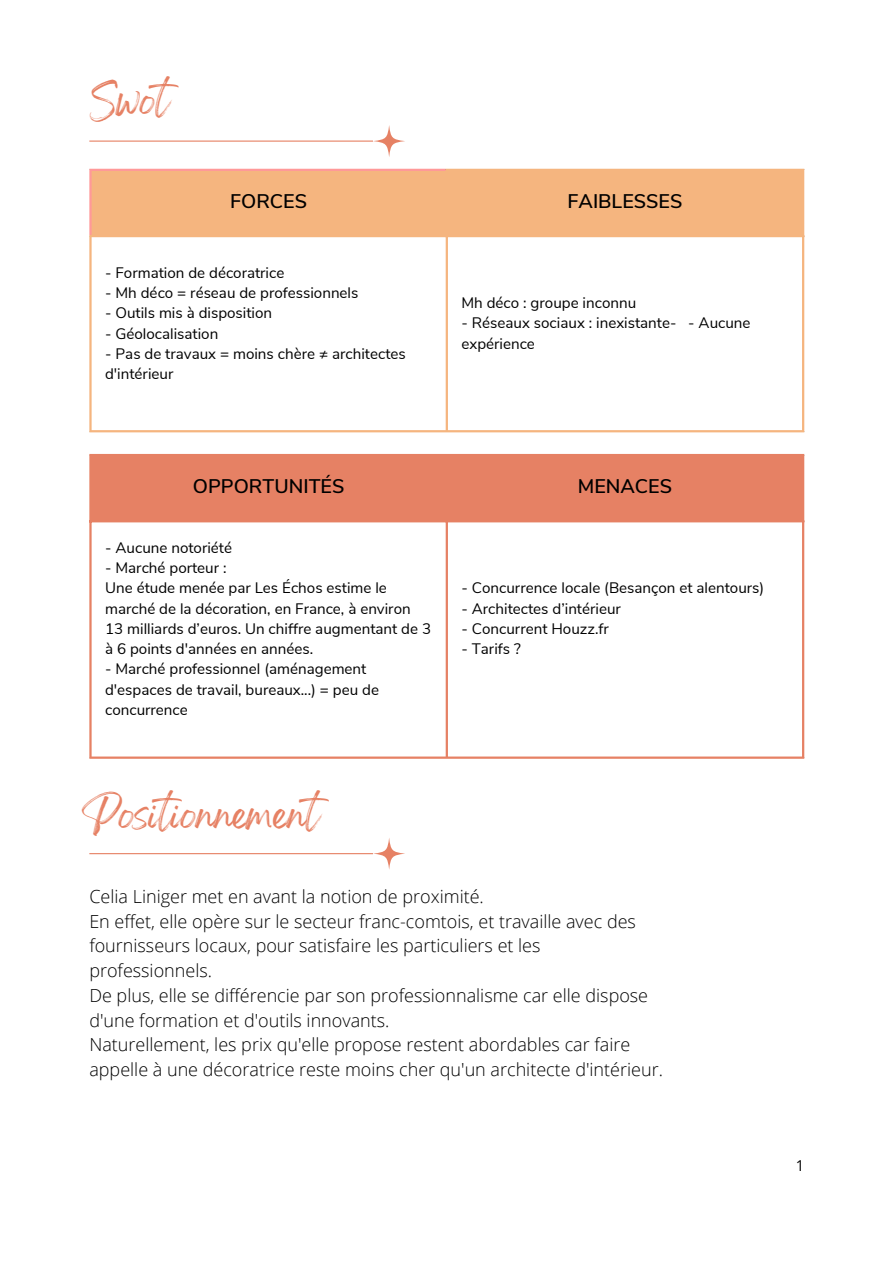
<style>
.page{position:relative;width:894px;height:1264px;background:#fff}
.page>*{position:absolute;margin:0;border:0;box-sizing:border-box;transform-origin:0 0}
.t1{font:30px "Gellatio";color:#e68164}
.t2{font:600 19.65px "Nunito Sans";color:#000}
.t3{font:300 18px/24.8px "Open Sans";color:#000}
.t4{font:15.15px/20.2px "Nunito Sans";color:#000}
.t5{font:15px "Open Sans";color:#000}
</style>
<div class="page">
<div style="left:92px;top:171px;width:709px;height:64px;background:#f5b57f"></div>
<hr style="left:89px;top:171px;width:3px;height:64px;background:#f99">
<hr style="left:89px;top:169px;width:356px;height:2px;background:#f99">
<hr style="left:89px;top:237px;width:3px;height:193px;background:#f5b57f">
<hr style="left:445px;top:171px;width:3px;height:259px;background:#f5b57f">
<hr style="left:801px;top:171px;width:3px;height:259px;background:#f5b57f">
<hr style="left:445px;top:169px;width:359px;height:2px;background:#f5b57f">
<hr style="left:89px;top:235px;width:715px;height:2px;background:#f5b57f">
<hr style="left:89px;top:430px;width:715px;height:2px;background:#f5b57f">
<div style="left:92px;top:456px;width:709px;height:64px;background:#e68164"></div>
<hr style="left:89px;top:456px;width:3px;height:300px;background:#e68164">
<hr style="left:445px;top:456px;width:3px;height:300px;background:#e68164">
<hr style="left:801px;top:456px;width:3px;height:300px;background:#e68164">
<hr style="left:89px;top:454px;width:715px;height:2px;background:#e68164">
<hr style="left:89px;top:520px;width:715px;height:2px;background:#e68164">
<hr style="left:89px;top:756px;width:715px;height:2px;background:#e68164">
<svg style="left:373px;top:125px;width:32px;height:32px"></svg>
<hr style="left:89px;top:140px;width:284px;height:2px;background:#e68164">
<svg style="left:373px;top:838px;width:32px;height:31px"></svg>
<hr style="left:89px;top:853px;width:284px;height:1px;background:#e68164">
<p class="t1" style="left:89px;top:93px;width:98px">Swot</p>
<h1 class="t2" style="left:230px;top:188px;width:78px">FORCES</h1>
<p class="t2" style="left:567px;top:188px;width:116px">FAIBLESSES</p>
<p class="t4" style="left:105px;top:262px;width:181px">- Formation de décoratrice</p>
<p class="t4" style="left:105px;top:283px;width:255px">- Mh déco = réseau de professionnels</p>
<p class="t4" style="left:105px;top:303px;width:168px">- Outils mis à disposition</p>
<p class="t4" style="left:105px;top:323px;width:115px">- Géolocalisation</p>
<p class="t4" style="left:105px;top:343px;width:302px">- Pas de travaux = moins chère ≠ architectes d'intérieur</p>
<p class="t4" style="left:461px;top:293px;width:176px">Mh déco : groupe inconnu</p>
<p class="t4" style="left:461px;top:313px;width:290px">- Réseaux sociaux : inexistante- - Aucune expérience</p>
<p class="t2" style="left:193px;top:473px;width:153px">OPPORTUNITÉS</p>
<p class="t2" style="left:577px;top:473px;width:96px">MENACES</p>
<p class="t4" style="left:105px;top:537px;width:128px">- Aucune notoriété</p>
<p class="t4" style="left:105px;top:558px;width:123px">- Marché porteur :</p>
<p class="t4" style="left:105px;top:578px;width:327px">Une étude menée par Les Échos estime le marché de la décoration, en France, à environ 13 milliards d’euros. Un chiffre augmentant de 3 à 6 points d'années en années.</p>
<p class="t4" style="left:105px;top:659px;width:275px">- Marché professionnel (aménagement d'espaces de travail, bureaux...) = peu de concurrence</p>
<p class="t1" style="left:82px;top:806px;width:256px">Positionnement</p>
<p class="t4" style="left:461px;top:578px;width:304px">- Concurrence locale (Besançon et alentours)</p>
<p class="t4" style="left:461px;top:598px;width:161px">- Architectes d’intérieur</p>
<p class="t4" style="left:461px;top:618px;width:149px">- Concurrent Houzz.fr</p>
<p class="t4" style="left:461px;top:639px;width:61px">- Tarifs ?</p>
<h1 class="t3" style="left:89px;top:883px;width:396px">Celia Liniger met en avant la notion de proximité.</h1>
<p class="t3" style="left:89px;top:908px;width:548px">En effet, elle opère sur le secteur franc-comtois, et travaille avec des fournisseurs locaux, pour satisfaire les particuliers et les professionnels.</p>
<p class="t3" style="left:89px;top:982px;width:560px">De plus, elle se différencie par son professionnalisme car elle dispose d'une formation et d'outils innovants.</p>
<p class="t3" style="left:89px;top:1032px;width:575px">Naturellement, les prix qu'elle propose restent abordables car faire appelle à une décoratrice reste moins cher qu'un architecte d'intérieur.</p>
<p class="t5" style="left:795px;top:1155px;width:10px">1</p>
</div>
